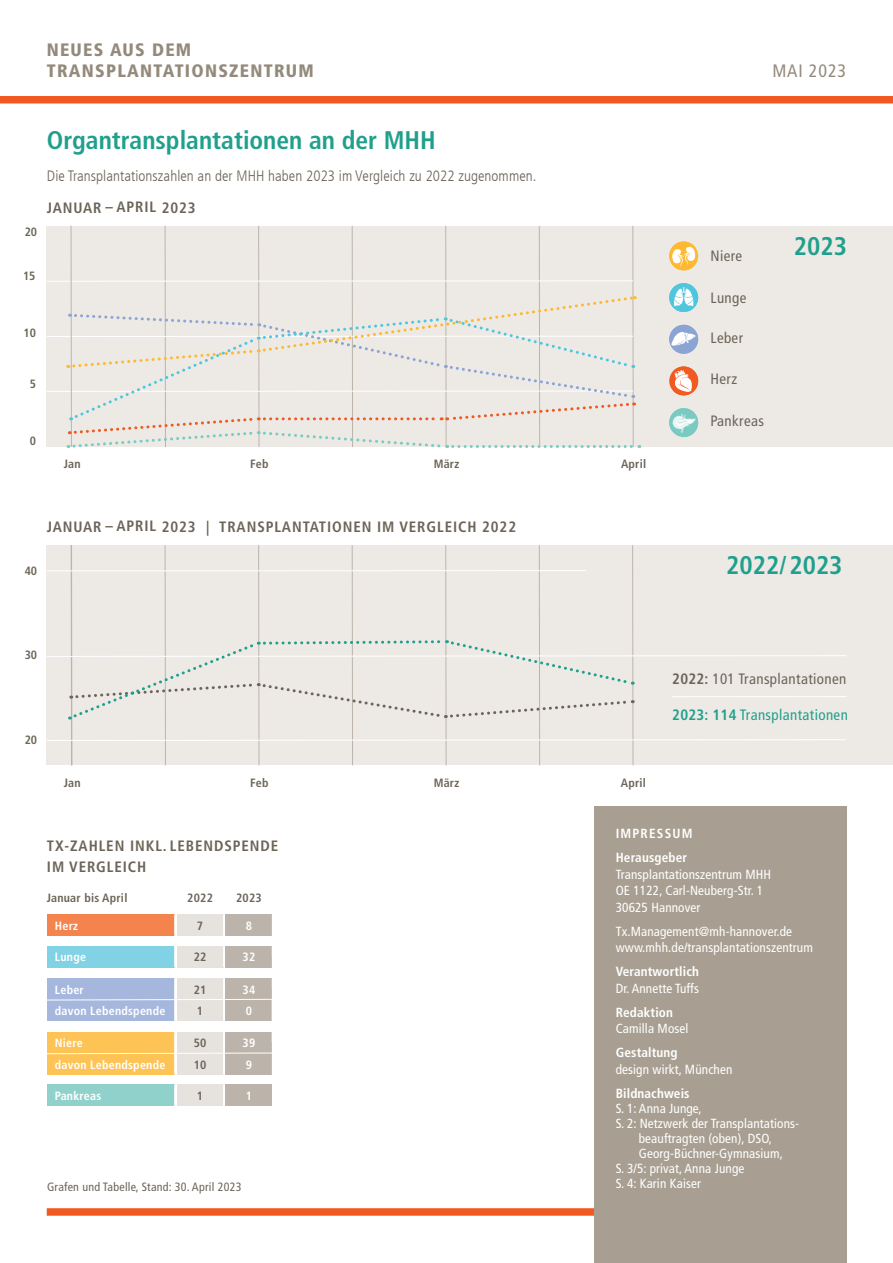
<style>
.page{position:relative;width:893px;height:1263px;background:#fff}
.page>*{position:absolute;margin:0;border:0;box-sizing:border-box;transform-origin:0 0}
.t1{font:700 condensed 25.5px "Frutiger LT Com";color:#20a08c}
.t2{font:900 condensed 18px/21px "Frutiger LT Std";letter-spacing:.07em;color:#948a7c}
.t3{font:condensed 18px "Frutiger LT Com";letter-spacing:.05em;color:#948a7c}
.t4{font:700 condensed 15px/21.3px "Frutiger LT Com";letter-spacing:.06em;color:#6c6458}
.t5{font:300 condensed 15px "Frutiger LT Com";letter-spacing:.005em;color:#6c6458}
.t6{font:condensed 15px "Frutiger LT Com";letter-spacing:.025em;color:#6c6458}
.t7{font:condensed 15px "Frutiger LT Com";letter-spacing:.025em;color:#20a08c}
.t8{font:condensed 13.2px/16.5px "Frutiger LT Com";letter-spacing:.01em;color:#fff}
.t9{font:700 condensed 13.2px/24px "Frutiger LT Com";letter-spacing:.01em;color:#fff}
.t10{font:700 condensed 12px "Frutiger LT Com";letter-spacing:.02em;color:#6c6458}
.t11{font:700 condensed 12px "Frutiger LT Com";letter-spacing:.02em;color:#fff}
.t12{font:condensed 12px "Frutiger LT Com";letter-spacing:.02em;color:#6c6458}
.s1{font-weight:700}
</style>
<div class="page">
<div style="left:47px;top:1208px;width:799px;height:8px;background:#f15921"></div>
<div style="left:0;top:96px;width:893px;height:7px;background:#f15921"></div>
<div style="left:47px;top:914px;width:128px;height:22px;background:#f5834e"></div>
<div style="left:47px;top:1084px;width:128px;height:22px;background:#90d2cb"></div>
<div style="left:47px;top:946px;width:128px;height:21px;background:#80d2e4"></div>
<div style="left:47px;top:978px;width:128px;height:22px;background:#a5b7dd"></div>
<div style="left:47px;top:1032px;width:128px;height:21px;background:#fdc355"></div>
<div style="left:47px;top:999px;width:128px;height:22px;background:#a5b7dd"></div>
<div style="left:47px;top:1053px;width:128px;height:22px;background:#fdc355"></div>
<div style="left:177px;top:914px;width:46px;height:22px;background:#e6e2de"></div>
<div style="left:226px;top:914px;width:46px;height:22px;background:#bcb4aa"></div>
<div style="left:177px;top:1084px;width:46px;height:22px;background:#e6e2de"></div>
<div style="left:226px;top:1084px;width:46px;height:22px;background:#bcb4aa"></div>
<div style="left:177px;top:946px;width:46px;height:21px;background:#e6e2de"></div>
<div style="left:226px;top:946px;width:46px;height:21px;background:#bcb4aa"></div>
<div style="left:177px;top:978px;width:46px;height:21px;background:#e6e2de"></div>
<div style="left:226px;top:978px;width:46px;height:21px;background:#bcb4aa"></div>
<div style="left:177px;top:1032px;width:46px;height:21px;background:#e6e2de"></div>
<div style="left:226px;top:1032px;width:46px;height:21px;background:#bcb4aa"></div>
<div style="left:177px;top:999px;width:46px;height:22px;background:#e6e2de"></div>
<div style="left:226px;top:999px;width:46px;height:22px;background:#bcb4aa"></div>
<div style="left:177px;top:1053px;width:46px;height:21px;background:#e6e2de"></div>
<div style="left:226px;top:1053px;width:46px;height:21px;background:#bcb4aa"></div>
<div style="left:594px;top:807px;width:252px;height:456px;background:#a89f92"></div>
<div style="left:47px;top:226px;width:846px;height:221px;background:#edeae6"></div>
<div style="left:47px;top:545px;width:846px;height:220px;background:#edeae6"></div>
<svg style="left:669px;top:241px;width:29px;height:29px"></svg>
<img style="left:669px;top:241px;width:26px;height:29px">
<img style="left:669px;top:283px;width:29px;height:29px;border-radius:14px">
<img style="left:669px;top:325px;width:29px;height:29px;border-radius:14px">
<svg style="left:669px;top:366px;width:29px;height:29px"></svg>
<img style="left:673px;top:366px;width:25px;height:29px">
<img style="left:669px;top:408px;width:29px;height:29px">
<hr style="left:71px;top:545px;width:1px;height:220px;background:#bcb4aa">
<hr style="left:165px;top:226px;width:1px;height:221px;background:#bcb4aa">
<hr style="left:165px;top:545px;width:1px;height:220px;background:#bcb4aa">
<hr style="left:258px;top:226px;width:1px;height:221px;background:#bcb4aa">
<hr style="left:258px;top:545px;width:1px;height:220px;background:#bcb4aa">
<hr style="left:352px;top:226px;width:1px;height:221px;background:#bcb4aa">
<hr style="left:352px;top:545px;width:1px;height:220px;background:#bcb4aa">
<hr style="left:445px;top:226px;width:1px;height:221px;background:#bcb4aa">
<hr style="left:445px;top:545px;width:1px;height:220px;background:#bcb4aa">
<hr style="left:539px;top:226px;width:1px;height:221px;background:#bcb4aa">
<hr style="left:539px;top:545px;width:1px;height:220px;background:#bcb4aa">
<hr style="left:632px;top:226px;width:2px;height:221px;background:#bcb4aa">
<hr style="left:632px;top:545px;width:1px;height:220px;background:#bcb4aa">
<hr style="left:47px;top:336px;width:586px;height:1px;background:#fff">
<hr style="left:47px;top:280px;width:586px;height:2px;background:#fff">
<hr style="left:47px;top:391px;width:586px;height:1px;background:#fff">
<svg style="left:46px;top:739px;width:800px;height:2px"></svg>
<svg style="left:47px;top:998px;width:225px;height:3px"></svg>
<svg style="left:47px;top:1052px;width:225px;height:2px"></svg>
<hr style="left:47px;top:570px;width:539px;height:1px;background:#fff">
<hr style="left:174px;top:914px;width:2px;height:22px;background:#fff">
<hr style="left:174px;top:1084px;width:2px;height:22px;background:#fff">
<hr style="left:174px;top:946px;width:2px;height:21px;background:#fff">
<hr style="left:174px;top:978px;width:2px;height:21px;background:#fff">
<hr style="left:174px;top:1032px;width:2px;height:21px;background:#fff">
<hr style="left:174px;top:999px;width:2px;height:22px;background:#fff">
<hr style="left:174px;top:1053px;width:2px;height:21px;background:#fff">
<hr style="left:223px;top:978px;width:2px;height:21px;background:#fff">
<hr style="left:223px;top:1032px;width:2px;height:21px;background:#fff">
<hr style="left:223px;top:999px;width:2px;height:22px;background:#fff">
<hr style="left:223px;top:1053px;width:2px;height:21px;background:#fff">
<svg style="left:46px;top:639px;width:800px;height:81px"></svg>
<hr style="left:71px;top:226px;width:1px;height:221px;background:#bcb4aa">
<svg style="left:68px;top:295px;width:572px;height:153px"></svg>
<h2 class="t2" style="left:47px;top:39px;width:269px">NEUES AUS DEM<br>TRANSPLANTATIONSZENTRUM</h2>
<p class="t10" style="left:25px;top:225px;width:14px">20</p>
<h1 class="t1" style="left:47px;top:125px;width:390px">Organtransplantationen an der MHH</h1>
<p class="t5" style="left:47px;top:167px;width:491px">Die Transplantationszahlen an der MHH haben 2023 im Vergleich zu 2022 zugenommen.</p>
<p class="t4" style="left:47px;top:197px;width:151px">JANUAR – APRIL 2023</p>
<p class="t10" style="left:23px;top:269px;width:14px">15</p>
<p class="t10" style="left:24px;top:326px;width:14px">10</p>
<p class="t10" style="left:30px;top:377px;width:8px">5</p>
<p class="t10" style="left:30px;top:434px;width:8px">0</p>
<p class="t10" style="left:64px;top:456px;width:18px">Jan</p>
<p class="t10" style="left:250px;top:456px;width:20px">Feb</p>
<p class="t10" style="left:434px;top:456px;width:27px">März</p>
<p class="t4" style="left:47px;top:516px;width:471px">JANUAR – APRIL 2023 | TRANSPLANTATIONEN IM VERGLEICH 2022</p>
<p class="t10" style="left:25px;top:563px;width:14px">40</p>
<p class="t10" style="left:25px;top:648px;width:14px">30</p>
<p class="t10" style="left:25px;top:733px;width:14px">20</p>
<p class="t10" style="left:64px;top:775px;width:18px">Jan</p>
<p class="t10" style="left:250px;top:775px;width:20px">Feb</p>
<p class="t4" style="left:47px;top:835px;width:233px">TX-ZAHLEN INKL. LEBENDSPENDE<br>IM VERGLEICH</p>
<p class="t10" style="left:47px;top:891px;width:82px">Januar bis April</p>
<p class="t10" style="left:187px;top:891px;width:27px">2022</p>
<p class="t10" style="left:197px;top:918px;width:8px">7</p>
<p class="t11" style="left:55px;top:918px;width:25px">Herz</p>
<p class="t10" style="left:236px;top:891px;width:27px">2023</p>
<p class="t11" style="left:246px;top:918px;width:8px">8</p>
<p class="t11" style="left:55px;top:950px;width:33px">Lunge</p>
<p class="t11" style="left:55px;top:982px;width:30px">Leber</p>
<p class="t10" style="left:194px;top:950px;width:14px">22</p>
<p class="t10" style="left:194px;top:982px;width:14px">21</p>
<p class="t11" style="left:243px;top:950px;width:14px">32</p>
<p class="t11" style="left:243px;top:982px;width:14px">34</p>
<p class="t11" style="left:55px;top:1003px;width:112px">davon Lebendspende</p>
<p class="t10" style="left:197px;top:1004px;width:8px">1</p>
<p class="t11" style="left:246px;top:1003px;width:8px">0</p>
<p class="t11" style="left:55px;top:1036px;width:29px">Niere</p>
<p class="t10" style="left:194px;top:1036px;width:14px">50</p>
<p class="t11" style="left:243px;top:1036px;width:14px">39</p>
<p class="t11" style="left:55px;top:1057px;width:112px">davon Lebendspende</p>
<p class="t10" style="left:194px;top:1057px;width:14px">10</p>
<p class="t11" style="left:246px;top:1057px;width:8px">9</p>
<p class="t11" style="left:55px;top:1089px;width:48px">Pankreas</p>
<p class="t10" style="left:197px;top:1089px;width:8px">1</p>
<p class="t11" style="left:246px;top:1089px;width:8px">1</p>
<p class="t10" style="left:434px;top:775px;width:27px">März</p>
<p class="t12" style="left:47px;top:1179px;width:196px">Grafen und Tabelle, Stand: 30. April 2023</p>
<h2 class="t3" style="left:772px;top:60px;width:75px">MAI 2023</h2>
<p class="t10" style="left:621px;top:456px;width:27px">April</p>
<p class="t6" style="left:710px;top:247px;width:33px">Niere</p>
<p class="t6" style="left:710px;top:289px;width:37px">Lunge</p>
<p class="t6" style="left:710px;top:329px;width:34px">Leber</p>
<p class="t6" style="left:710px;top:370px;width:28px">Herz</p>
<p class="t6" style="left:710px;top:412px;width:55px">Pankreas</p>
<h1 class="t1" style="left:794px;top:231px;width:55px">2023</h1>
<h1 class="t1" style="left:726px;top:550px;width:118px">2022/2023</h1>
<p class="t10" style="left:621px;top:775px;width:27px">April</p>
<p class="t6" style="left:672px;top:670px;width:176px"><span class="s1">2022:</span> 101 Transplantationen</p>
<p class="t7" style="left:672px;top:706px;width:177px"><span class="s1">2023: 114</span> Transplantationen</p>
<p class="t9" style="left:616px;top:821px;width:78px">IMPRESSUM<br>Herausgeber</p>
<p class="t8" style="left:616px;top:866px;width:157px">Transplantationszentrum MHH<br>OE 1122, Carl-Neuberg-Str. 1<br>30625 Hannover</p>
<p class="t8" style="left:616px;top:923px;width:199px">Tx.Management@mh-hannover.de www.mhh.de/transplantationszentrum</p>
<p class="t9" style="left:616px;top:959px;width:85px">Verantwortlich</p>
<p class="t8" style="left:616px;top:980px;width:85px">Dr. Annette Tuffs</p>
<p class="t9" style="left:616px;top:1000px;width:59px">Redaktion</p>
<p class="t8" style="left:616px;top:1020px;width:74px">Camilla Mosel</p>
<p class="t9" style="left:616px;top:1040px;width:63px">Gestaltung</p>
<p class="t8" style="left:616px;top:1061px;width:118px">design wirkt, München</p>
<p class="t9" style="left:616px;top:1081px;width:75px">Bildnachweis</p>
<p class="t8" style="left:616px;top:1100px;width:87px">S. 1: Anna Junge,</p>
<p class="t8" style="left:616px;top:1115px;width:185px">S. 2: Netzwerk der Transplantations-</p>
<p class="t8" style="left:639px;top:1130px;width:135px">beauftragten (oben), DSO,</p>
<p class="t8" style="left:639px;top:1145px;width:145px">Georg-Büchner-Gymnasium,</p>
<p class="t8" style="left:616px;top:1160px;width:130px">S. 3/5: privat, Anna Junge</p>
<p class="t8" style="left:616px;top:1175px;width:87px">S. 4: Karin Kaiser</p>
</div>
